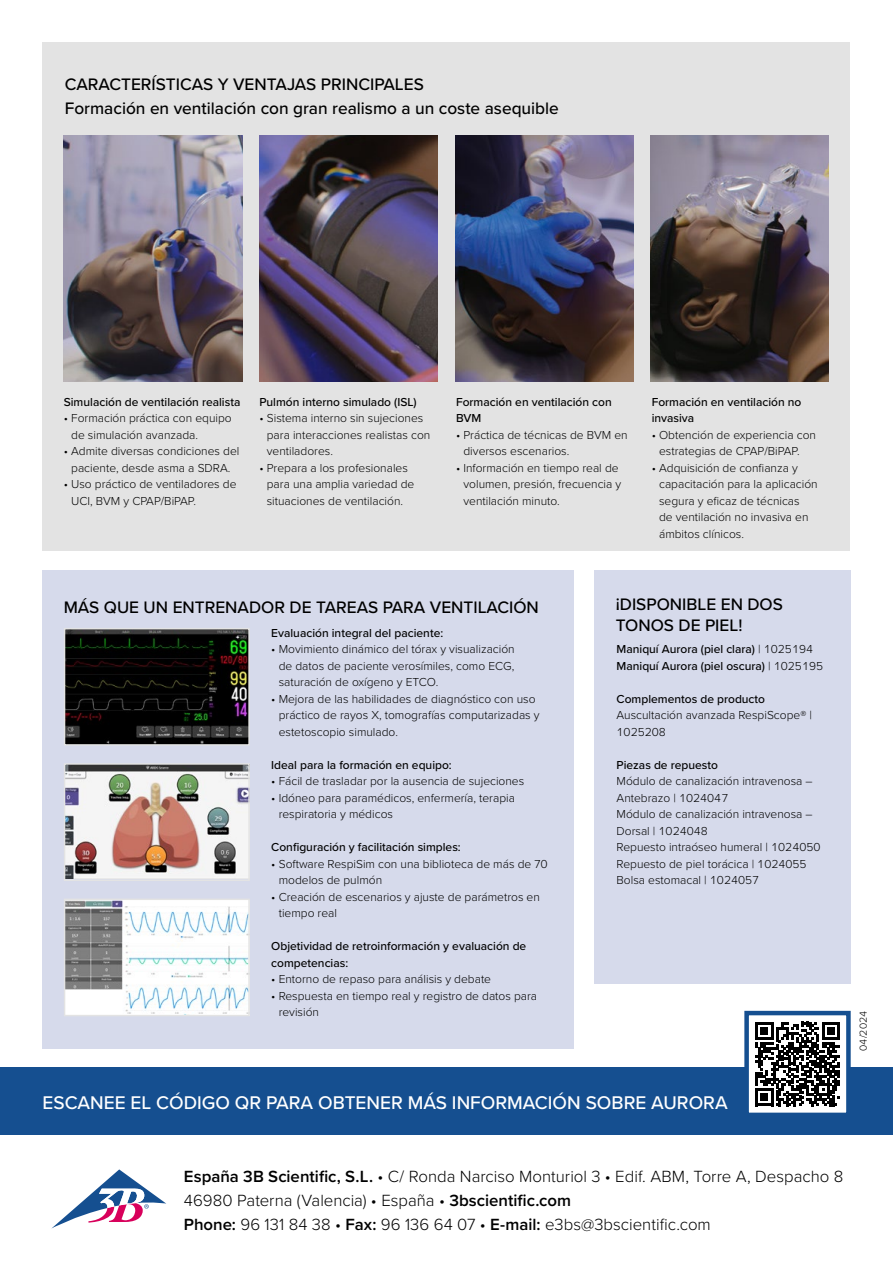
<style>
.page{position:relative;width:893px;height:1263px;background:#fff}
.page>*{position:absolute;margin:0;border:0;box-sizing:border-box;transform-origin:0 0}
.t1{font:500 19.05px "Proxima Nova";color:#fff}
.t2{font:500 17.25px/24px "Proxima Nova";color:#000}
.t3{font:300 16.8px/24px "Proxima Nova";color:#000}
.t4{font:300 12px/16.5px "Proxima Nova";color:#000}
.t5{font:500 12px/16.5px "Proxima Nova";color:#000}
.t6{font:300 10.5px "Proxima Nova";color:#000}
.s1{font-weight:300}
.s2{font-weight:600}
</style>
<div class="page">
<svg style="left:52px;top:1169px;width:114px;height:59px"></svg>
<div style="left:594px;top:570px;width:257px;height:413px;background:#d6daeb"></div>
<div style="left:43px;top:570px;width:531px;height:478px;background:#d6daeb"></div>
<div style="left:0;top:1067px;width:893px;height:68px;background:#154f90"></div>
<div style="left:43px;top:43px;width:807px;height:508px;background:#e3e3e3"></div>
<img style="left:64px;top:135px;width:178px;height:247px">
<img style="left:259px;top:135px;width:179px;height:247px">
<img style="left:651px;top:135px;width:178px;height:247px">
<img style="left:455px;top:135px;width:178px;height:247px">
<img style="left:67px;top:631px;width:180px;height:112px">
<div style="left:64px;top:628px;width:186px;height:118px;border:2px solid #e3e3e3"></div>
<img style="left:67px;top:766px;width:180px;height:112px">
<div style="left:64px;top:763px;width:186px;height:118px;border:2px solid #e3e3e3"></div>
<img style="left:67px;top:901px;width:180px;height:112px">
<div style="left:64px;top:898px;width:186px;height:118px;border:2px solid #e3e3e3"></div>
<div style="left:747px;top:1013px;width:101px;height:102px;background:#fff"></div>
<svg style="left:755px;top:1022px;width:85px;height:84px"></svg>
<div style="left:744px;top:1011px;width:107px;height:106px;border:4px solid #154f90"></div>
<h2 class="t2" style="left:65px;top:72px;width:496px">CARACTERÍSTICAS Y VENTAJAS PRINCIPALES<br>Formación en ventilación con gran realismo a un coste asequible</h2>
<p class="t5" style="left:64px;top:393px;width:178px">Simulación de ventilación realista</p>
<p class="t4" style="left:71px;top:409px;width:162px;text-indent:-7px">• Formación práctica con equipo de simulación avanzada.</p>
<p class="t4" style="left:64px;top:442px;width:177px;text-align:center">• Admite diversas condiciones del paciente, desde asma a SDRA.</p>
<p class="t4" style="left:71px;top:475px;width:167px;text-indent:-7px">• Uso práctico de ventiladores de<br>UCI, BVM y CPAP/BiPAP.</p>
<p class="t5" style="left:259px;top:393px;width:159px">Pulmón interno simulado (ISL)</p>
<p class="t4" style="left:267px;top:409px;width:165px;text-indent:-7px">• Sistema interno sin sujeciones para interacciones realistas con ventiladores.</p>
<p class="t4" style="left:267px;top:459px;width:149px;text-indent:-7px">• Prepara a los profesionales para una amplia variedad de situaciones de ventilación.</p>
<p class="t5" style="left:456px;top:393px;width:157px">Formación en ventilación con<br>BVM</p>
<p class="t4" style="left:463px;top:426px;width:166px;text-indent:-7px">• Práctica de técnicas de BVM en diversos escenarios.</p>
<p class="t4" style="left:463px;top:459px;width:159px;text-indent:-7px">• Información en tiempo real de volumen, presión, frecuencia y ventilación minuto.</p>
<p class="t5" style="left:652px;top:393px;width:151px">Formación en ventilación no invasiva</p>
<p class="t4" style="left:659px;top:426px;width:158px;text-indent:-7px">• Obtención de experiencia con estrategias de CPAP/BiPAP.</p>
<p class="t4" style="left:659px;top:459px;width:160px;text-indent:-7px">• Adquisición de confianza y capacitación para la aplicación segura y eficaz de técnicas<br>de ventilación no invasiva en ámbitos clínicos.</p>
<h2 class="t2" style="left:64px;top:595px;width:477px">MÁS QUE UN ENTRENADOR DE TAREAS PARA VENTILACIÓN</h2>
<h2 class="t2" style="left:616px;top:593px;width:169px;line-height:20.7px">¡DISPONIBLE EN DOS<br>TONOS DE PIEL!</h2>
<p class="t5" style="left:617px;top:640px;width:208px">Maniquí Aurora (piel clara) <span class="s1">| 1025194<br></span>Maniquí Aurora (piel oscura) <span class="s1">| 1025195</span></p>
<p class="t5" style="left:617px;top:690px;width:150px">Complementos de producto</p>
<p class="t4" style="left:617px;top:706px;width:197px">Auscultación avanzada RespiScope® |<br>1025208</p>
<p class="t5" style="left:617px;top:756px;width:103px">Piezas de repuesto</p>
<p class="t4" style="left:617px;top:772px;width:205px">Módulo de canalización intravenosa –<br>Antebrazo | 1024047<br>Módulo de canalización intravenosa –<br>Dorsal | 1024048<br>Repuesto intraóseo humeral | 1024050<br>Repuesto de piel torácica | 1024055<br>Bolsa estomacal | 1024057</p>
<p class="t5" style="left:271px;top:624px;width:173px">Evaluación integral del paciente:</p>
<p class="t4" style="left:279px;top:640px;width:238px;text-align:justify;text-indent:-7px">• Movimiento dinámico del tórax y visualización de datos de paciente verosímiles, como ECG, saturación de oxígeno y ETCO.</p>
<p class="t4" style="left:279px;top:690px;width:262px;text-indent:-7px">• Mejora de las habilidades de diagnóstico con uso práctico de rayos X, tomografías computarizadas y estetoscopio simulado.</p>
<p class="t5" style="left:271px;top:756px;width:182px">Ideal para la formación en equipo:</p>
<p class="t4" style="left:271px;top:772px;width:254px">• Fácil de trasladar por la ausencia de sujeciones</p>
<p class="t4" style="left:279px;top:789px;width:238px;text-indent:-7px">• Idóneo para paramédicos, enfermería, terapia respiratoria y médicos</p>
<p class="t5" style="left:271px;top:838px;width:191px">Configuración y facilitación simples:</p>
<p class="t4" style="left:279px;top:855px;width:271px;text-indent:-7px">• Software RespiSim con una biblioteca de más de 70 modelos de pulmón</p>
<p class="t4" style="left:279px;top:888px;width:263px;text-indent:-7px">• Creación de escenarios y ajuste de parámetros en tiempo real</p>
<p class="t5" style="left:271px;top:937px;width:257px">Objetividad de retroinformación y evaluación de competencias:</p>
<p class="t4" style="left:271px;top:970px;width:221px">• Entorno de repaso para análisis y debate</p>
<p class="t4" style="left:279px;top:987px;width:260px;text-indent:-7px">• Respuesta en tiempo real y registro de datos para revisión</p>
<h1 class="t1" style="left:43px;top:1088px;width:687px">ESCANEE EL CÓDIGO QR PARA OBTENER MÁS INFORMACIÓN SOBRE AURORA</h1>
<p class="t6" style="left:855px;top:1051px;width:42px;rotate:-90deg">04/2024</p>
<h3 class="t3" style="left:184px;top:1163px;width:661px"><span class="s2">España 3B Scientific, S.L.</span> • C/ Ronda Narciso Monturiol 3 • Edif. ABM, Torre A, Despacho 8<br>46980 Paterna (Valencia) • España • <span class="s2">3bscientific.com<br>Phone:</span> 96 131 84 38 • <span class="s2">Fax:</span> 96 136 64 07 • <span class="s2">E-mail:</span> e3bs@3bscientific.com</h3>
</div>
